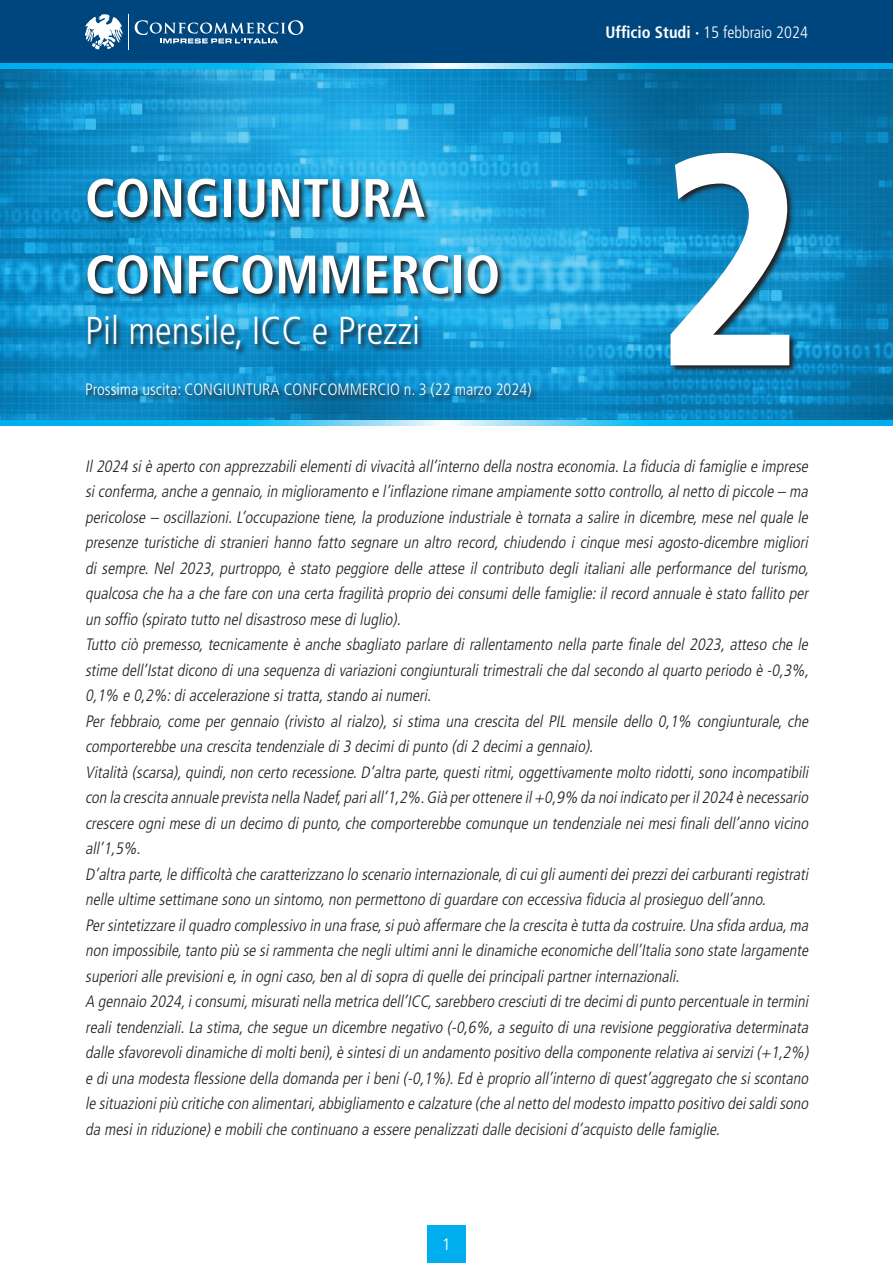
<style>
.page{position:relative;width:893px;height:1263px;background:#fff}
.page>*{position:absolute;margin:0;border:0;box-sizing:border-box;transform-origin:0 0}
.t1{font:700 condensed 300px "Frutiger LT Std";color:#fff}
.t2{font:700 condensed 54px/76.5px "Frutiger LT Std";color:#fff}
.t3{font:300 condensed 39px "Frutiger LT Std";color:#fff}
.t4{font:italic 300 condensed 16.5px/25.5px "Frutiger LT Std";color:#231f20}
.t5{font:300 condensed 16.5px "Frutiger LT Std";color:#fff}
.t6{font:300 16.5px "Frutiger LT Std";color:#fff}
.s1{font-weight:700}
</style>
<div class="page">
<img style="left:0;top:68px;width:893px;height:353px">
<svg style="left:85px;top:177px;width:453px;height:228px;background:#1c8abb"></svg>
<svg style="left:670px;top:151px;width:127px;height:222px;background:#195978"></svg>
<div style="left:0;top:0;width:893px;height:68px;background:#00467e"></div>
<svg style="left:135px;top:20px;width:168px;height:23px"></svg>
<svg style="left:85px;top:14px;width:44px;height:36px"></svg>
<svg style="left:0;top:64px;width:893px;height:4px;background:#38c2f2"></svg>
<svg style="left:0;top:421px;width:893px;height:4px;background:#38c2f2"></svg>
<div style="left:427px;top:1225px;width:39px;height:38px;background:#00aeef"></div>
<h2 class="t2" style="left:85px;top:160px;width:417px">CONGIUNTURA<br>CONFCOMMERCIO</h2>
<h3 class="t3" style="left:85px;top:309px;width:337px">Pil mensile, ICC e Prezzi</h3>
<p class="t5" style="left:85px;top:380px;width:448px">Prossima uscita: CONGIUNTURA CONFCOMMERCIO n. 3 (22 marzo 2024)</p>
<p class="t5" style="left:605px;top:23px;width:204px"><span class="s1">Ufficio Studi ·</span> 15 febbraio 2024</p>
<h1 class="t1" style="left:652px;top:83px;width:157px">2</h1>
<p class="t4" style="left:85px;top:454px;width:728px">Il2024 siè aperto con apprezzabilielementidivivacità all’interno della nostra economia.La fiducia difamiglie e imprese siconferma,anche a gennaio,in miglioramento e l’inflazione rimane ampiamente sotto controllo,alnetto dipiccole – ma pericolose – oscillazioni.L’occupazione tiene,la produzione industriale è tornata a salire in dicembre,mese nel quale le presenze turistiche di stranieri hanno fatto segnare un altro record, chiudendo i cinque mesi agosto-dicembre migliori di sempre. Nel 2023, purtroppo, è stato peggiore delle attese il contributo degli italiani alle performance del turismo, qualcosa che ha a che fare con una certa fragilità proprio deiconsumidelle famiglie:ilrecord annuale è stato fallito per un soffio (spirato tutto neldisastroso mese diluglio).<br>Tutto ciò premesso, tecnicamente è anche sbagliato parlare di rallentamento nella parte finale del 2023, atteso che le stime dell’Istatdicono diuna sequenza divariazionicongiunturalitrimestraliche dalsecondo alquarto periodo è -0,3%, 0,1% e 0,2%:diaccelerazione sitratta,stando ainumeri.<br>Per febbraio, come per gennaio (rivisto al rialzo), si stima una crescita del PIL mensile dello 0,1% congiunturale, che comporterebbe una crescita tendenziale di3 decimidipunto (di2 decimia gennaio).<br>Vitalità (scarsa),quindi,non certo recessione.D’altra parte,questiritmi,oggettivamente molto ridotti,sono incompatibili con la crescita annuale prevista nella Nadef,pariall’1,2%.Già perottenere il+0,9% da noiindicato peril2024 è necessario crescere ogni mese di un decimo di punto,che comporterebbe comunque un tendenziale nei mesi finali dell’anno vicino all’1,5%.<br>D’altra parte,le difficoltà che caratterizzano lo scenario internazionale,dicuigliaumentideiprezzideicarburantiregistrati nelle ultime settimane sono un sintomo,non permettono diguardare con eccessiva fiducia alprosieguo dell’anno.<br>Persintetizzare ilquadro complessivo in una frase,sipuò affermare che la crescita è tutta da costruire.Una sfida ardua,ma non impossibile,tanto più se sirammenta che negliultimiannile dinamiche economiche dell’Italia sono state largamente superiorialle previsionie,in ognicaso,ben aldisopra diquelle deiprincipalipartnerinternazionali.<br>A gennaio 2024,iconsumi,misuratinella metrica dell’ICC,sarebbero cresciutiditre decimidipunto percentuale in termini reali tendenziali.La stima,che segue un dicembre negativo (-0,6%,a seguito di una revisione peggiorativa determinata dalle sfavorevolidinamiche dimoltibeni),è sintesidiun andamento positivo della componente relativa aiservizi(+1,2%) e diuna modesta flessione della domanda peribeni(-0,1%).Ed è proprio all’interno diquest’aggregato che siscontano le situazionipiù critiche con alimentari,abbigliamento e calzature (che alnetto delmodesto impatto positivo deisaldisono da mesiin riduzione)e mobiliche continuano a essere penalizzatidalle decisionid’acquisto delle famiglie.</p>
<p class="t6" style="left:442px;top:1235px;width:11px">1</p>
</div>
